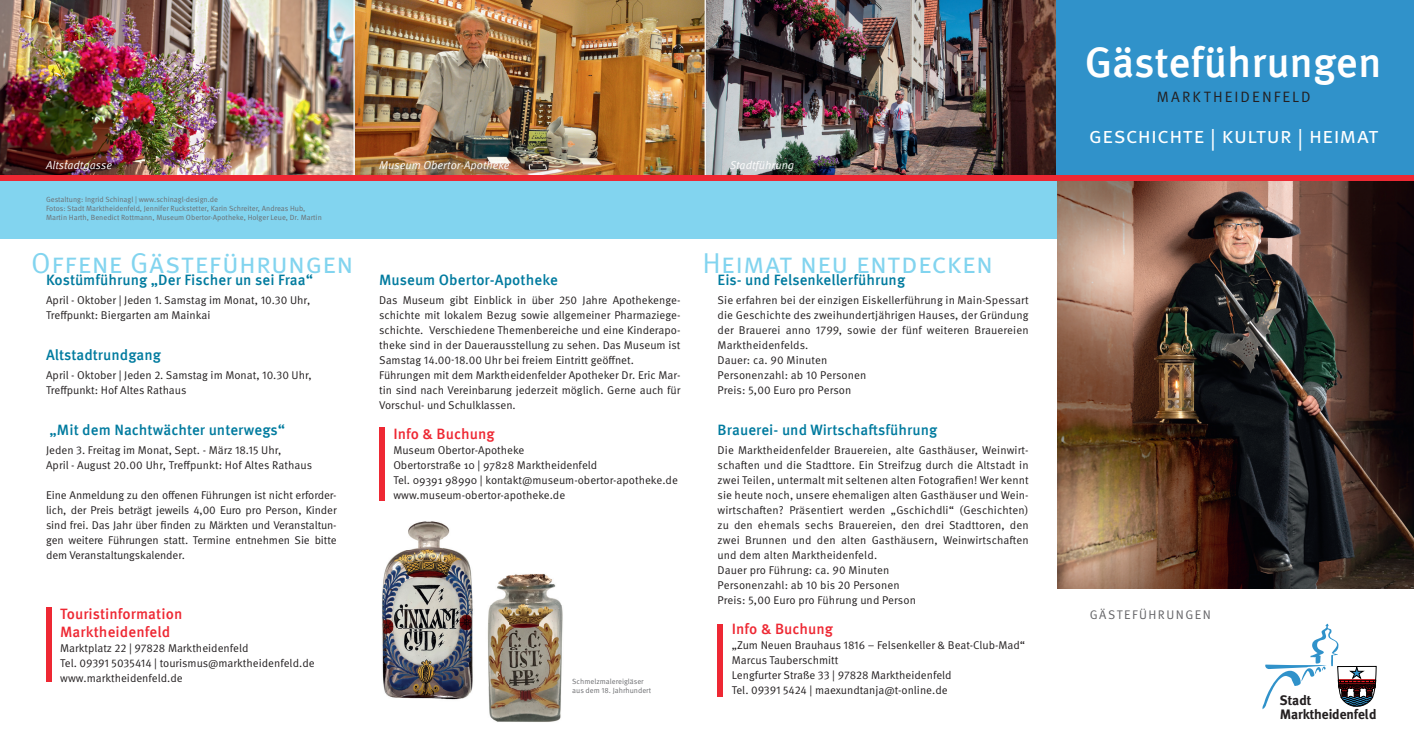
<style>
.page{position:relative;width:1414px;height:752px;background:#fff}
.page>*{position:absolute;margin:0;border:0;box-sizing:border-box;transform-origin:0 0}
.t1{font:500 42.5px "Meta Pro";letter-spacing:-.005em;color:#fff}
.t2{font:28.75px "Meta Pro";letter-spacing:-.01em;color:#82d4ef}
.t3{font:22.5px "Meta Pro";letter-spacing:-.01em;color:#fff}
.t4{font:500 15px "Meta Pro";letter-spacing:.005em;color:#007b9f}
.t5{font:500 15px/18px "Meta Pro";letter-spacing:.005em;color:#ee2833}
.t6{font:15px "Meta Pro";letter-spacing:.135em;color:#231f20}
.t7{font:700 13.75px/13.9px "Meta Plus";letter-spacing:-.01em;color:#231f20}
.t8{font:12.5px "Meta Pro";letter-spacing:.12em;color:#636366}
.t9{font:11.25px/15px "Meta Pro";color:#231f20}
.t10{font:italic 11.25px "Meta Pro";color:#fff}
.t11{font:7.5px/9px "Meta Pro";color:#6c6d70}
</style>
<div class="page">
<div style="left:0;top:0;width:1414px;height:177px;background:#3092ca"></div>
<div style="left:0;top:178px;width:1058px;height:61px;background:#82d4ef"></div>
<img style="left:0;top:0;width:704px;height:175px">
<img style="left:1058px;top:181px;width:356px;height:407px">
<svg style="left:1262px;top:623px;width:114px;height:86px"></svg>
<hr style="left:1338px;top:684px;width:37px;height:1px;background:#000">
<img style="left:706px;top:0;width:349px;height:175px">
<div style="left:718px;top:623px;width:5px;height:72px;background:#ee2833"></div>
<div style="left:379px;top:427px;width:5px;height:73px;background:#ee2833"></div>
<div style="left:46px;top:607px;width:5px;height:74px;background:#ee2833"></div>
<hr style="left:353px;top:0;width:2px;height:177px;background:#fff">
<hr style="left:704px;top:0;width:2px;height:177px;background:#fff">
<div style="left:0;top:175px;width:1414px;height:6px;background:#ee2833"></div>
<img style="left:487px;top:574px;width:76px;height:114px">
<img style="left:488px;top:688px;width:73px;height:34px">
<img style="left:382px;top:521px;width:61px;height:178px">
<img style="left:443px;top:524px;width:29px;height:65px">
<img style="left:443px;top:589px;width:30px;height:111px">
<h1 class="t1" style="left:1085px;top:29px;width:298px">Gästeführungen</h1>
<h3 class="t6" style="left:1157px;top:85px;width:155px">MARKTHEIDENFELD</h3>
<h3 class="t3" style="left:1089px;top:118px;width:291px">gesChiChte | Kultur | heimat</h3>
<p class="t10" style="left:46px;top:156px;width:67px">Altstadtgasse</p>
<p class="t10" style="left:379px;top:156px;width:132px">Museum Obertor-Apotheke</p>
<p class="t10" style="left:730px;top:156px;width:66px">Stadtführung</p>
<p class="t11" style="left:46px;top:194px;width:277px">Gestaltung: Ingrid Schinagl | www.schinagl-design.de<br>Fotos: Stadt Marktheidenfeld, Jennifer Ruckstetter, Karin Schreiter, Andreas Hub,<br>Martin Harth, Benedict Rottmann, Museum Obertor-Apotheke, Holger Leue, Dr. Martin</p>
<h2 class="t2" style="left:31px;top:241px;width:324px">Offene GÄsteführungen</h2>
<h3 class="t4" style="left:46px;top:268px;width:269px">Kostümführung „Der Fischer un sei Fraa“</h3>
<p class="t9" style="left:46px;top:291px;width:266px">April - Oktober | Jeden 1. Samstag im Monat, 10.30 Uhr,<br>Treffpunkt: Biergarten am Mainkai</p>
<h3 class="t4" style="left:46px;top:343px;width:117px">Altstadtrundgang</h3>
<p class="t9" style="left:46px;top:366px;width:267px">April - Oktober | Jeden 2. Samstag im Monat, 10.30 Uhr,<br>Treffpunkt: Hof Altes Rathaus</p>
<h3 class="t4" style="left:50px;top:418px;width:237px">„Mit dem Nachtwächter unterwegs“</h3>
<p class="t9" style="left:46px;top:441px;width:268px">Jeden 3. Freitag im Monat, Sept. - März 18.15 Uhr,<br>April - August 20.00 Uhr, Treffpunkt: Hof Altes Rathaus</p>
<p class="t9" style="left:46px;top:486px;width:292px;text-align:justify">Eine Anmeldung zu den offenen Führungen ist nicht erforder&shy;lich, der Preis beträgt jeweils 4,00 Euro pro Person, Kinder sind frei. Das Jahr über finden zu Märkten und Veranstaltun&shy;gen weitere Führungen statt. Termine entnehmen Sie bitte dem Veranstaltungskalender.</p>
<h3 class="t5" style="left:60px;top:603px;width:124px">Touristinformation<br>Marktheidenfeld</h3>
<p class="t9" style="left:60px;top:639px;width:256px">Marktplatz 22 | 97828 Marktheidenfeld<br>Tel. 09391 5035414 | tourismus@marktheidenfeld.de www.marktheidenfeld.de</p>
<h3 class="t4" style="left:379px;top:268px;width:180px">Museum Obertor-Apotheke</h3>
<p class="t9" style="left:379px;top:291px;width:303px">Das Museum gibt Einblick in über 250 Jahre Apothekenge&shy;schichte mit lokalem Bezug sowie allgemeiner Pharmaziege&shy;schichte. Verschiedene Themenbereiche und eine Kinderapo&shy;theke sind in der Dauerausstellung zu sehen. Das Museum ist Samstag 14.00-18.00 Uhr bei freiem Eintritt geöffnet.<br>Führungen mit dem Marktheidenfelder Apotheker Dr. Eric Mar&shy;tin sind nach Vereinbarung jederzeit möglich. Gerne auch für Vorschul- und Schulklassen.</p>
<h3 class="t5" style="left:393px;top:423px;width:103px">Info &amp; Buchung</h3>
<p class="t9" style="left:393px;top:441px;width:286px">Museum Obertor-Apotheke<br>Obertorstraße 10 | 97828 Marktheidenfeld<br>Tel. 09391 98990 | kontakt@museum-obertor-apotheke.de www.museum-obertor-apotheke.de</p>
<p class="t11" style="left:572px;top:676px;width:80px">Schmelzmalereigläser aus dem 18. Jahrhundert</p>
<h2 class="t2" style="left:702px;top:241px;width:292px">Heimat neu entdeCKen</h2>
<h3 class="t4" style="left:718px;top:268px;width:189px">Eis- und Felsenkellerführung</h3>
<p class="t9" style="left:718px;top:291px;width:313px">Sie erfahren bei der einzigen Eiskellerführung in Main-Spessart die Geschichte des zweihundertjährigen Hauses, der Gründung der Brauerei anno 1799, sowie der fünf weiteren Brauereien Marktheidenfelds.<br>Dauer: ca. 90 Minuten<br>Personenzahl: ab 10 Personen<br>Preis: 5,00 Euro pro Person</p>
<h3 class="t4" style="left:718px;top:418px;width:221px">Brauerei- und Wirtschaftsführung</h3>
<p class="t9" style="left:718px;top:441px;width:313px">Die Marktheidenfelder Brauereien, alte Gasthäuser, Weinwirt&shy;schaften und die Stadttore. Ein Streifzug durch die Altstadt in zwei Teilen, untermalt mit seltenen alten Fotografien! Wer kennt sie heute noch, unsere ehemaligen alten Gasthäuser und Wein&shy;wirtschaften? Präsentiert werden „Gschichdli“ (Geschichten) zu den ehemals sechs Brauereien, den drei Stadttoren, den zwei Brunnen und den alten Gasthäusern, Weinwirtschaften und dem alten Marktheidenfeld.<br>Dauer pro Führung: ca. 90 Minuten<br>Personenzahl: ab 10 bis 20 Personen<br>Preis: 5,00 Euro pro Führung und Person</p>
<h3 class="t5" style="left:732px;top:618px;width:103px">Info &amp; Buchung</h3>
<p class="t9" style="left:732px;top:636px;width:295px">„Zum Neuen Brauhaus 1816 – Felsenkeller &amp; Beat-Club-Mad“ Marcus Tauberschmitt<br>Lengfurter Straße 33 | 97828 Marktheidenfeld<br>Tel. 09391 5424 | maexundtanja@t-online.de</p>
<p class="t8" style="left:1090px;top:605px;width:123px">GÄSTEFÜHRUNGEN</p>
<p class="t7" style="left:1280px;top:693px;width:98px">Stadt<br>Marktheidenfeld</p>
</div>
